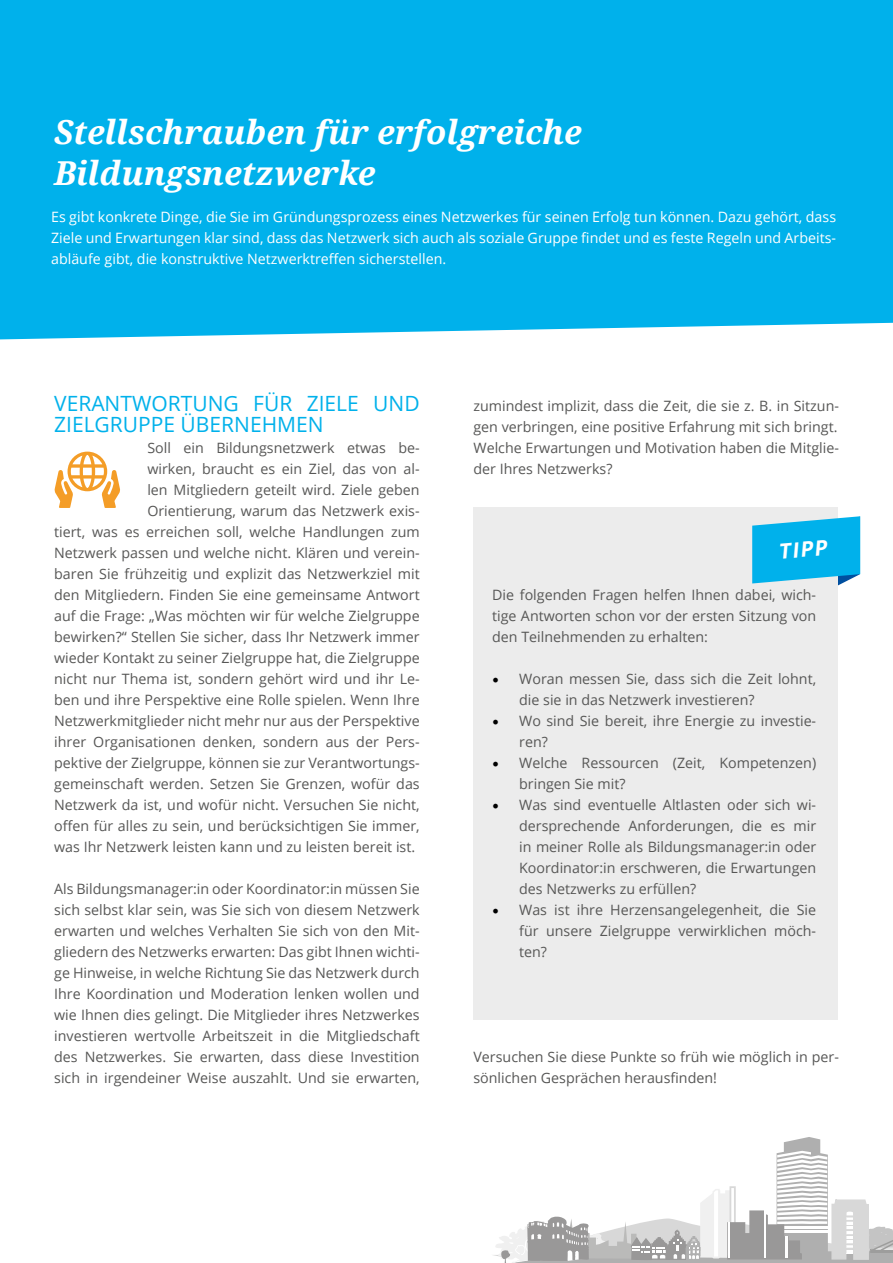
<style>
.page{position:relative;width:893px;height:1263px;background:#fff}
.page>*{position:absolute;margin:0;border:0;box-sizing:border-box;transform-origin:0 0}
.t1{font:italic 700 33px "Noto Serif";color:#fff}
.t2{font:21px/21px "Open Sans";color:#00b1eb}
.t3{font:italic 700 21px "Open Sans";color:#fff}
.t4{font:14.25px/21px "Open Sans";color:#575756}
.t5{font:14.25px/21px "Open Sans";color:#fff;text-align:justify}
.s1{font-family:"Minion Pro";font-size:18px;color:#000}
</style>
<div class="page">
<svg style="left:493px;top:1137px;width:400px;height:126px"></svg>
<div style="left:0;top:0;width:893px;height:339px;background:#00b1eb"></div>
<svg style="left:54px;top:452px;width:66px;height:56px"></svg>
<div style="left:473px;top:507px;width:365px;height:513px;background:#ececec"></div>
<svg style="left:752px;top:516px;width:108px;height:70px;background:#26b9ea"></svg>
<p class="t1" style="left:54px;top:109px;width:529px">Stellschrauben für erfolgreiche</p>
<p class="t1" style="left:54px;top:150px;width:323px">Bildungsnetzwerke</p>
<p class="t5" style="left:51px;top:206px;width:786px">Es gibt konkrete Dinge, die Sie im Gründungsprozess eines Netzwerkes für seinen Erfolg tun können. Dazu gehört, dass Ziele und Erwartungen klar sind, dass das Netzwerk sich auch als soziale Gruppe findet und es feste Regeln und Arbeits&shy;abläufe gibt, die konstruktive Netzwerktreffen sicherstellen.</p>
<p class="t2" style="left:54px;top:392px;width:367px">VERANTWORTUNG FÜR ZIELE UND<br>ZIELGRUPPE ÜBERNEHMEN</p>
<p class="t4" style="left:147px;top:437px;width:274px">Soll ein Bildungsnetzwerk etwas be-</p>
<p class="t4" style="left:147px;top:458px;width:274px">wirken, braucht es ein Ziel, das von al-</p>
<p class="t4" style="left:147px;top:479px;width:274px">len Mitgliedern geteilt wird. Ziele geben</p>
<p class="t4" style="left:147px;top:500px;width:274px">Orientierung, warum das Netzwerk exis-</p>
<p class="t4" style="left:54px;top:521px;width:367px">tiert, was es erreichen soll, welche Handlungen zum</p>
<p class="t4" style="left:54px;top:542px;width:367px">Netzwerk passen und welche nicht. Klären und verein-</p>
<p class="t4" style="left:54px;top:563px;width:367px">baren Sie frühzeitig und explizit das Netzwerkziel mit</p>
<p class="t4" style="left:54px;top:584px;width:367px">den Mitgliedern. Finden Sie eine gemeinsame Antwort</p>
<p class="t4" style="left:54px;top:605px;width:367px">auf die Frage: „Was möchten wir für welche Zielgruppe</p>
<p class="t4" style="left:54px;top:626px;width:367px">bewirken?“ Stellen Sie sicher, dass Ihr Netzwerk immer</p>
<p class="t4" style="left:54px;top:647px;width:367px">wieder Kontakt zu seiner Zielgruppe hat, die Zielgruppe</p>
<p class="t4" style="left:54px;top:668px;width:367px">nicht nur Thema ist, sondern gehört wird und ihr Le-</p>
<p class="t4" style="left:54px;top:689px;width:367px">ben und ihre Perspektive eine Rolle spielen. Wenn Ihre</p>
<p class="t4" style="left:54px;top:710px;width:367px">Netzwerkmitglieder nicht mehr nur aus der Perspektive</p>
<p class="t4" style="left:54px;top:731px;width:367px">ihrer Organisationen denken, sondern aus der Pers-</p>
<p class="t4" style="left:54px;top:752px;width:367px">pektive der Zielgruppe, können sie zur Verantwortungs-</p>
<p class="t4" style="left:54px;top:773px;width:367px">gemeinschaft werden. Setzen Sie Grenzen, wofür das</p>
<p class="t4" style="left:54px;top:794px;width:367px">Netzwerk da ist, und wofür nicht. Versuchen Sie nicht,</p>
<p class="t4" style="left:54px;top:815px;width:367px">offen für alles zu sein, und berücksichtigen Sie immer,</p>
<p class="t4" style="left:54px;top:836px;width:363px">was Ihr Netzwerk leisten kann und zu leisten bereit ist.</p>
<p class="t4" style="left:54px;top:878px;width:367px;text-align:justify">Als Bildungsmanager:in oder Koordinator:in müssen Sie sich selbst klar sein, was Sie sich von diesem Netzwerk erwarten und welches Verhalten Sie sich von den Mit&shy;gliedern des Netzwerks erwarten: Das gibt Ihnen wichti&shy;ge Hinweise, in welche Richtung Sie das Netzwerk durch Ihre Koordination und Moderation lenken wollen und wie Ihnen dies gelingt. Die Mitglieder ihres Netzwerkes investieren wertvolle Arbeitszeit in die Mitgliedschaft des Netzwerkes. Sie erwarten, dass diese Investition sich in irgendeiner Weise auszahlt. Und sie erwarten,</p>
<p class="t4" style="left:473px;top:395px;width:367px">zumindest implizit, dass die Zeit, die sie z. B. in Sitzun&shy;gen verbringen, eine positive Erfahrung mit sich bringt.</p>
<p class="t4" style="left:473px;top:437px;width:367px">Welche Erwartungen und Motivation haben die Mitglie&shy;der Ihres Netzwerks?</p>
<p class="t3" style="left:777px;top:537px;width:50px;rotate:-5deg">TIPP</p>
<p class="t4" style="left:492px;top:584px;width:326px;text-align:justify">Die folgenden Fragen helfen Ihnen dabei, wich&shy;tige Antworten schon vor der ersten Sitzung von den Teilnehmenden zu erhalten:</p>
<p class="t4" style="left:519px;top:668px;width:299px;text-indent:-27px"><span class="s1">•</span> Woran messen Sie, dass sich die Zeit lohnt, die sie in das Netzwerk investieren?</p>
<p class="t4" style="left:519px;top:710px;width:299px;text-indent:-27px"><span class="s1">•</span> Wo sind Sie bereit, ihre Energie zu investie&shy;ren?</p>
<p class="t4" style="left:519px;top:752px;width:299px;text-indent:-27px"><span class="s1">•</span> Welche Ressourcen (Zeit, Kompetenzen) bringen Sie mit?</p>
<p class="t4" style="left:519px;top:794px;width:299px;text-align:justify;text-indent:-27px"><span class="s1">•</span> Was sind eventuelle Altlasten oder sich wi&shy;dersprechende Anforderungen, die es mir in meiner Rolle als Bildungsmanager:in oder Koordinator:in erschweren, die Erwartungen des Netzwerks zu erfüllen?</p>
<p class="t4" style="left:519px;top:899px;width:299px;text-align:justify;text-indent:-27px"><span class="s1">•</span> Was ist ihre Herzensangelegenheit, die Sie für unsere Zielgruppe verwirklichen möch&shy;ten?</p>
<p class="t4" style="left:473px;top:1046px;width:367px">Versuchen Sie diese Punkte so früh wie möglich in per&shy;sönlichen Gesprächen herausfinden!</p>
</div>
